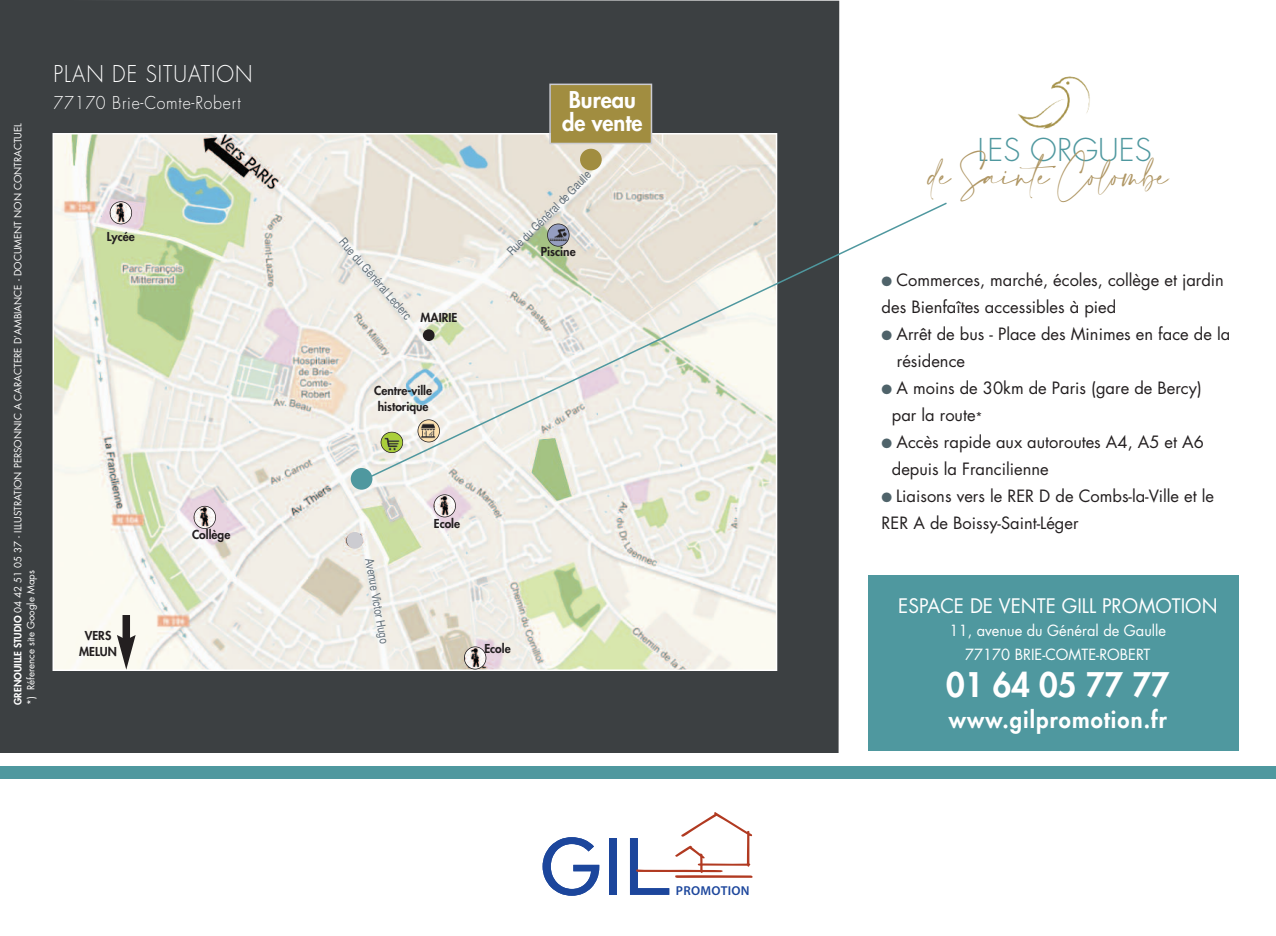
<style>
.page{position:relative;width:1276px;height:936px;background:#fff}
.page>*{position:absolute;margin:0;border:0;box-sizing:border-box;transform-origin:0 0}
.t1{font:800 33px "Futura";color:#fff}
.t2{font:300 30.6px "Futura";color:#4f989f}
.t3{font:25.8px "Amalfi Coast";color:#af9664;scale:.87 1}
.t4{font:800 22.5px "Futura";letter-spacing:.05em;color:#fff}
.t5{font:300 22.5px "Futura";letter-spacing:.05em;color:#fff;scale:.92 1}
.t6{font:800 22.5px/23.9px "Futura";color:#fff}
.t7{font:19.5px "Futura";color:#fff}
.t8{font:300 17.25px "Futura";letter-spacing:.05em;color:#fff;scale:.92 1}
.t9{font:16.5px/27px "Futura";color:#231f20}
.t10{font:15px/23.4px "Futura";color:#fff;text-align:center}
.t11{font:600 12.9px "Myriad Pro";letter-spacing:.025em;color:#1c469c}
.t12{font:800 12px/15.9px "Futura";color:#231f20;text-align:center}
.t13{font:12px "Helvetica";color:#626f79;scale:.81 1}
.t14{font:12px "Helvetica";color:#626f79;scale:.82 1}
.t15{font:9.75px/12.8px "Futura";color:#fff}
.s1{font-weight:800}
.s2{color:#fff}
.s3{color:#4f636a}
.s4{font-size:12px}
</style>
<div class="page">
<div style="left:0;top:0;width:839px;height:752px;background:#3c4042"></div>
<div style="left:0;top:766px;width:1275px;height:13px;background:#4f989f"></div>
<img style="left:56px;top:136px;width:718px;height:532px">
<div style="left:351px;top:468px;width:21px;height:21px;background:#4f989f;border-radius:50%"></div>
<div style="left:580px;top:149px;width:22px;height:21px;background:#a18d40;border-radius:50%"></div>
<img style="left:434px;top:494px;width:21px;height:23px;border-radius:50%">
<div style="left:433px;top:494px;width:23px;height:23px;border:2px solid #231f20;border-radius:50%"></div>
<img style="left:464px;top:646px;width:22px;height:23px;border-radius:50%">
<div style="left:464px;top:646px;width:22px;height:23px;border:2px solid #231f20;border-radius:50%"></div>
<img style="left:110px;top:202px;width:22px;height:22px;border-radius:50%">
<div style="left:110px;top:201px;width:22px;height:23px;border:2px solid #231f20;border-radius:50%"></div>
<div style="left:609px;top:838px;width:8px;height:56px;background:#1c469c"></div>
<svg style="left:542px;top:837px;width:57px;height:58px"></svg>
<svg style="left:630px;top:812px;width:122px;height:82px"></svg>
<div style="left:868px;top:575px;width:371px;height:176px;background:#4f989f"></div>
<svg style="left:364px;top:201px;width:583px;height:280px"></svg>
<img style="left:194px;top:506px;width:22px;height:22px;border-radius:50%">
<div style="left:194px;top:506px;width:22px;height:23px;border:2px solid #231f20;border-radius:50%"></div>
<div style="left:122px;top:615px;width:8px;height:26px;background:#231f20"></div>
<svg style="left:117px;top:635px;width:19px;height:34px"></svg>
<div style="left:551px;top:85px;width:100px;height:58px;background:#a18d40"></div>
<div style="left:549px;top:84px;width:103px;height:60px;border:2px solid #ccccd1"></div>
<div style="left:347px;top:532px;width:16px;height:16px;background:#ccccd1;border-radius:50%"></div>
<img style="left:1018px;top:76px;width:72px;height:53px">
<div style="left:423px;top:329px;width:11px;height:12px;background:#231f20;border-radius:50%"></div>
<p class="t15" style="left:13px;top:704px;width:583px;rotate:-90deg"><span class="s1">GRENOUILLE STUDIO</span> 04 42 51 05 37 - ILLUSTRATION PERSONNIC A CARACTERE D’AMBIANCE - DOCUMENT NON CONTRACTUEL *) Réference site Google Maps</p>
<h3 class="t5" style="left:54px;top:63px;width:218px">PLAN DE SITUATION</h3>
<p class="t8" style="left:54px;top:94px;width:205px">77170 Brie-Comte-Robert</p>
<p class="t12" style="left:107px;top:229px;width:29px">Lycée</p>
<p class="t12" style="left:79px;top:628px;width:39px">VERS<br>MELUN</p>
<p class="t12" style="left:192px;top:527px;width:40px">Collège</p>
<p class="t13" style="left:347px;top:235px;width:129px;rotate:49deg">Rue du Général Leclerc</p>
<p class="t12" style="left:420px;top:310px;width:38px">MAIRIE</p>
<p class="t12" style="left:374px;top:383px;width:60px;text-align:left">Centre-ville historique</p>
<h3 class="t6" style="left:562px;top:89px;width:82px">Bureau de vente</h3>
<p class="t13" style="left:504px;top:248px;width:142px;rotate:-45deg">Rue du Général de Gaulle</p>
<p class="t12" style="left:541px;top:244px;width:36px">Piscine</p>
<p class="t14" style="left:376px;top:556px;width:107px;rotate:80deg">Avenue Victor Hugo</p>
<p class="t12" style="left:434px;top:517px;width:28px">Ecole</p>
<p class="t12" style="left:484px;top:641px;width:28px">Ecole</p>
<p class="t11" style="left:676px;top:885px;width:75px">PROMOTION</p>
<h2 class="t2" style="left:977px;top:135px;width:176px">LES ORGUES</h2>
<h3 class="t3" style="left:928px;top:161px;width:294px">de Sainte Colombe<span class="s2">s</span></h3>
<p class="t9" style="left:881px;top:268px;width:344px"><span class="s3">●</span> Commerces, marché, écoles, collège et jardin des Bienfaîtes accessibles à pied</p>
<p class="t9" style="left:897px;top:322px;width:335px;text-indent:-15px"><span class="s3">●</span> Arrêt de bus - Place des Minimes en face de la résidence</p>
<p class="t9" style="left:892px;top:376px;width:311px;text-indent:-10px"><span class="s3">●</span> A moins de 30km de Paris (gare de Bercy) par la route<span class="s4">*</span></p>
<p class="t9" style="left:892px;top:430px;width:314px;text-indent:-10px"><span class="s3">●</span> Accès rapide aux autoroutes A4, A5 et A6 depuis la Francilienne</p>
<p class="t9" style="left:881px;top:484px;width:334px"><span class="s3">●</span> Liaisons vers le RER D de Combs-la-Ville et le<br>RER A de Boissy-Saint-Léger</p>
<p class="t7" style="left:898px;top:596px;width:321px">ESPACE DE VENTE GILL PROMOTION</p>
<p class="t10" style="left:949px;top:620px;width:218px">11, avenue du Général de Gaulle<br>77170 BRIE-COMTE-ROBERT</p>
<h1 class="t1" style="left:946px;top:669px;width:225px">01 64 05 77 77</h1>
<h3 class="t4" style="left:949px;top:708px;width:220px">www.gilpromotion.fr</h3>
</div>
